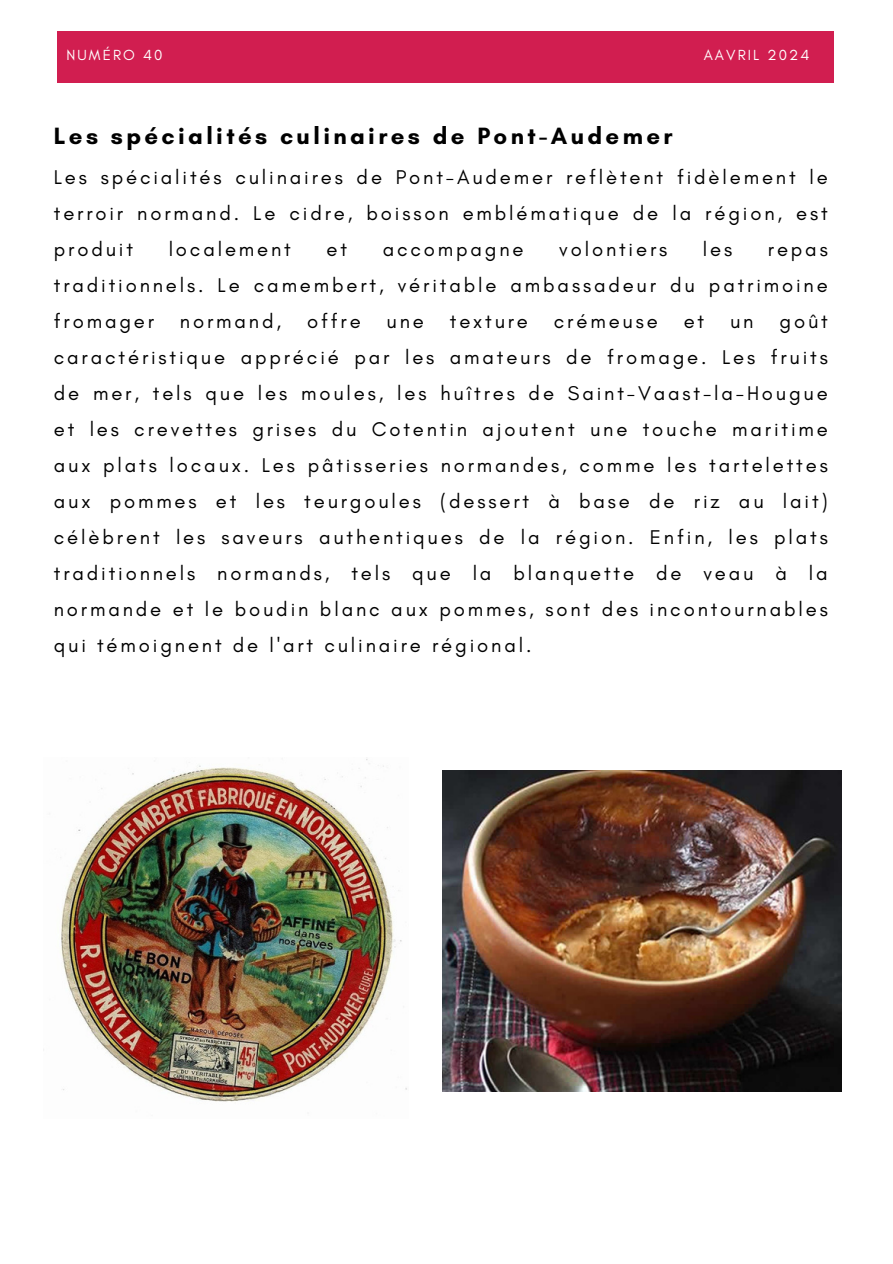
<style>
.page{position:relative;width:893px;height:1264px;background:#fff}
.page>*{position:absolute;margin:0;border:0;box-sizing:border-box;transform-origin:0 0}
.t1{font:700 24px "Glacial Indifference";letter-spacing:.14em;color:#000}
.t2{font:20.25px/36px "Glacial Indifference";letter-spacing:.14em;color:#000;text-align:justify}
.t3{font:14.85px "Glacial Indifference";letter-spacing:.14em;color:#fff}
</style>
<div class="page">
<div style="left:57px;top:31px;width:776px;height:51px;background:#d11e50"></div>
<img style="left:442px;top:771px;width:399px;height:320px">
<img style="left:43px;top:759px;width:364px;height:343px">
<h1 class="t3" style="left:66px;top:46px;width:98px">NUMÉRO 40</h1>
<p class="t3" style="left:703px;top:46px;width:107px">AAVRIL 2024</p>
<p class="t1" style="left:54px;top:121px;width:620px">Les spécialités culinaires de Pont-Audemer</p>
<p class="t2" style="left:54px;top:158px;width:775px">Les spécialités culinaires de Pont-Audemer reflètent fidèlement le terroir normand. Le cidre, boisson emblématique de la région, est produit</p>
<p class="t2" style="left:169px;top:230px;width:124px">localement</p>
<p class="t2" style="left:326px;top:230px;width:22px">et</p>
<p class="t2" style="left:382px;top:230px;width:142px">accompagne</p>
<p class="t2" style="left:559px;top:230px;width:109px">volontiers</p>
<p class="t2" style="left:702px;top:230px;width:31px">les</p>
<p class="t2" style="left:54px;top:230px;width:775px;text-indent:714px">repas traditionnels. Le camembert, véritable ambassadeur du patrimoine fromager</p>
<p class="t2" style="left:180px;top:302px;width:103px">normand,</p>
<p class="t2" style="left:307px;top:302px;width:55px">offre</p>
<p class="t2" style="left:386px;top:302px;width:39px">une</p>
<p class="t2" style="left:450px;top:302px;width:80px">texture</p>
<p class="t2" style="left:554px;top:302px;width:105px">crémeuse</p>
<p class="t2" style="left:683px;top:302px;width:22px">et</p>
<p class="t2" style="left:730px;top:302px;width:25px">un</p>
<p class="t2" style="left:54px;top:302px;width:775px;text-indent:725px">goût caractéristique apprécié par les amateurs de fromage. Les fruits de mer, tels que les moules, les huîtres de Saint-Vaast-la-Hougue et les crevettes grises du Cotentin ajoutent une touche maritime aux plats locaux. Les pâtisseries normandes, comme les tartelettes aux pommes et les teurgoules (dessert à base de riz au lait) célèbrent les saveurs authentiques de la région. Enfin, les plats traditionnels normands, tels que la blanquette de veau à la normande et le boudin blanc aux pommes, sont des incontournables qui témoignent de l'art culinaire régional.</p>
</div>
